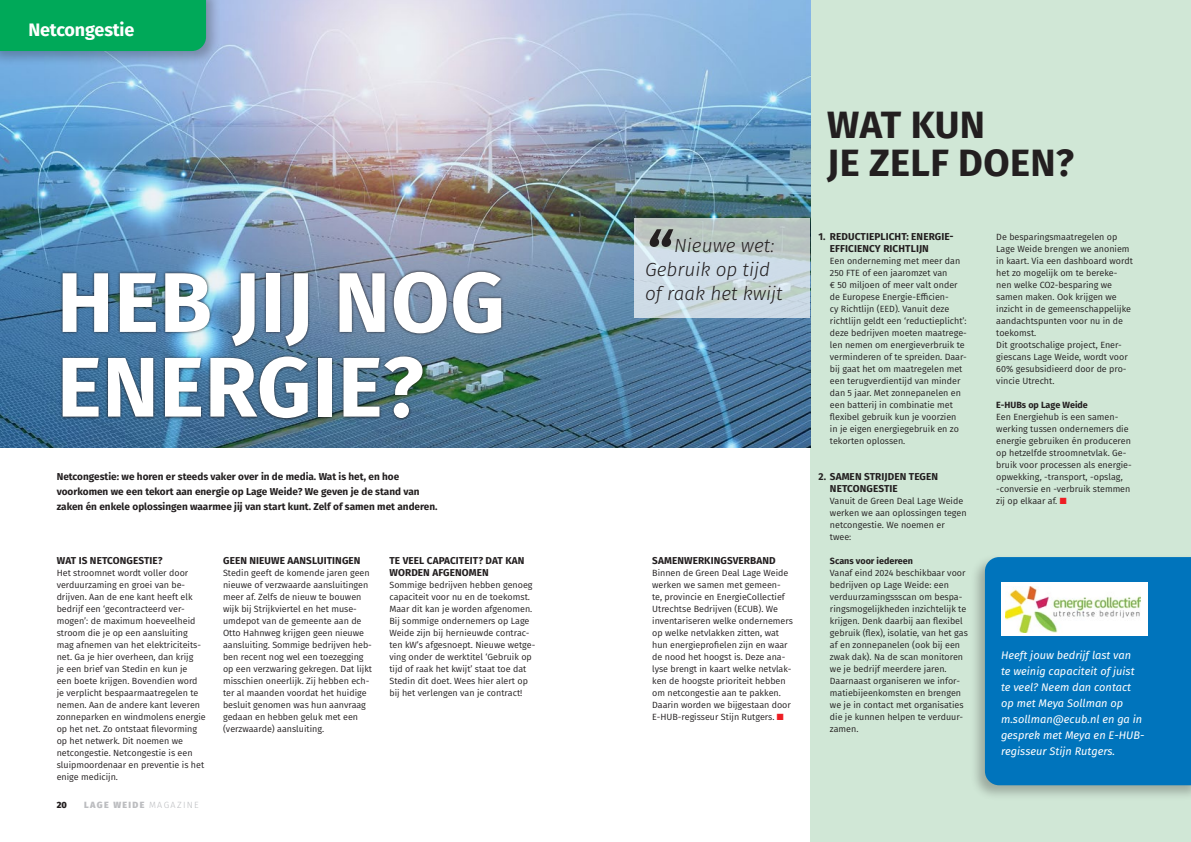
<style>
.page{position:relative;width:1191px;height:842px;background:#fff}
.page>*{position:absolute;margin:0;border:0;box-sizing:border-box;transform-origin:0 0}
.t1{font:700 84.6px/84.6px "Fira Sans";letter-spacing:.01em;color:#fff}
.t2{font:italic 600 60px "Fira Sans";color:#231f20}
.t3{font:700 38px/38px "Fira Sans";letter-spacing:.01em;color:#231f20}
.t4{font:italic 300 19px/24px "Fira Sans";color:#231f20}
.t5{font:700 18px "Fira Sans";letter-spacing:-.01em;color:#fff}
.t6{font:italic 11px/16px "Fira Sans";color:#fff}
.t7{font:700 10px/12px "Fira Sans";color:#231f20}
.t8{font:9px/12px "Fira Sans";color:#231f20}
.t9{font:700 9px "Fira Sans";color:#231f20}
.t10{font:800 9px "Fira Sans";letter-spacing:.15em;color:#bcbdc0}
.t11{font:800 9px "Fira Sans";color:#231f20}
.s1{font-weight:300}
.s2{color:#ee1d23}
</style>
<div class="page">
<div style="left:810px;top:0;width:381px;height:842px;background:#d0e7d6"></div>
<img style="left:0;top:0;width:810px;height:447px">
<div style="left:0;top:0;width:221px;height:66px;background:#231f20;opacity:.3"></div>
<div style="left:0;top:0;width:206px;height:51px;background:#00a959"></div>
<img style="left:60px;top:269px;width:444px;height:152px">
<div style="left:970px;top:553px;width:221px;height:247px;background:#231f20;opacity:.3"></div>
<div style="left:985px;top:557px;width:206px;height:228px;background:#0074bc"></div>
<div style="left:1001px;top:583px;width:147px;height:53px;background:#fff"></div>
<img style="left:1005px;top:586px;width:135px;height:47px">
<svg style="left:634px;top:218px;width:176px;height:100px;fill:#cbd9e4"></svg>
<h3 class="t5" style="left:28px;top:15px;width:108px">Netcongestie</h3>
<h1 class="t1" style="left:57px;top:254px;width:449px">HEB JIJ NOG<br>ENERGIE?</h1>
<p class="t7" style="left:57px;top:468px;width:382px;line-height:15px">Netcongestie: we horen er steeds vaker over in de media. Wat is het, en hoe voorkomen we een tekort aan energie op Lage Weide? We geven je de stand van zaken én enkele oplossingen waarmee jij van start kunt. Zelf of samen met anderen.</p>
<p class="t7" style="left:57px;top:554px;width:107px">WAT IS NETCONGESTIE?</p>
<p class="t8" style="left:57px;top:567px;width:151px">Het stroomnet wordt voller door verduurzaming en groei van be&shy;drijven. Aan de ene kant heeft elk bedrijf een ‘gecontracteerd ver&shy;mogen’: de maximum hoeveelheid stroom die je op een aansluiting mag afnemen van het elektriciteits&shy;net. Ga je hier overheen, dan krijg<br>je een brief van Stedin en kun je<br>een boete krijgen. Bovendien word je verplicht bespaarmaatregelen te nemen. Aan de andere kant leveren zonneparken en windmolens energie op het net. Zo ontstaat filevorming op het netwerk. Dit noemen we netcongestie. Netcongestie is een sluipmoordenaar en preventie is het enige medicijn.</p>
<p class="t11" style="left:57px;top:797px;width:12px">20</p>
<p class="t10" style="left:84px;top:797px;width:116px">LAGE WEIDE <span class="s1">MAGAZINE</span></p>
<p class="t7" style="left:223px;top:554px;width:139px">GEEN NIEUWE AANSLUITINGEN</p>
<p class="t8" style="left:223px;top:567px;width:151px">Stedin geeft de komende jaren geen nieuwe of verzwaarde aansluitingen meer af. Zelfs de nieuw te bouwen wijk bij Strijkviertel en het muse&shy;umdepot van de gemeente aan de Otto Hahnweg krijgen geen nieuwe aansluiting. Sommige bedrijven heb&shy;ben recent nog wel een toezegging op een verzwaring gekregen. Dat lijkt misschien oneerlijk. Zij hebben ech&shy;ter al maanden voordat het huidige besluit genomen was hun aanvraag gedaan en hebben geluk met een (verzwaarde) aansluiting.</p>
<p class="t7" style="left:389px;top:554px;width:136px">TE VEEL CAPACITEIT? DAT KAN<br>WORDEN AFGENOMEN</p>
<p class="t8" style="left:389px;top:579px;width:147px">Sommige bedrijven hebben genoeg capaciteit voor nu en de toekomst.<br>Maar dit kan je worden afgenomen.<br>Bij sommige ondernemers op Lage Weide zijn bij hernieuwde contrac&shy;ten kW’s afgesnoept. Nieuwe wetge&shy;ving onder de werktitel ‘Gebruik op tijd of raak het kwijt’ staat toe dat Stedin dit doet. Wees hier alert op bij het verlengen van je contract!</p>
<h2 class="t2" style="left:645px;top:205px;width:28px">“</h2>
<h3 class="t4" style="left:645px;top:233px;width:139px;text-indent:29px">Nieuwe wet:<br>Gebruik op tijd of raak het kwijt</h3>
<p class="t7" style="left:652px;top:554px;width:125px">SAMENWERKINGSVERBAND</p>
<p class="t8" style="left:652px;top:567px;width:142px">Binnen de Green Deal Lage Weide werken we samen met gemeen&shy;te, provincie en EnergieCollectief<br>Utrechtse Bedrijven (ECUB). We inventariseren welke ondernemers op welke netvlakken zitten, wat hun energieprofielen zijn en waar de nood het hoogst is. Deze ana&shy;lyse brengt in kaart welke netvlak&shy;ken de hoogste prioriteit hebben om netcongestie aan te pakken.<br>Daarin worden we bijgestaan door<br>E-HUB-regisseur Stijn Rutgers. <span class="s2">■</span></p>
<h3 class="t3" style="left:827px;top:103px;width:248px">WAT KUN<br>JE ZELF DOEN?</h3>
<p class="t7" style="left:830px;top:230px;width:125px;text-indent:-11px">1. REDUCTIEPLICHT: ENERGIE-<br>EFFICIENCY RICHTLIJN</p>
<p class="t8" style="left:830px;top:255px;width:138px">Een onderneming met meer dan<br>250 FTE of een jaaromzet van<br>€ 50 miljoen of meer valt onder de Europese Energie-Efficien-<br>cy Richtlijn (EED). Vanuit deze richtlijn geldt een ‘reductieplicht’: deze bedrijven moeten maatrege&shy;len nemen om energieverbruik te verminderen of te spreiden. Daar&shy;bij gaat het om maatregelen met een terugverdientijd van minder dan 5 jaar. Met zonnepanelen en een batterij in combinatie met flexibel gebruik kun je voorzien<br>in je eigen energiegebruik en zo tekorten oplossen.</p>
<p class="t7" style="left:830px;top:470px;width:110px;text-indent:-11px">2. SAMEN STRIJDEN TEGEN<br>NETCONGESTIE</p>
<p class="t8" style="left:830px;top:495px;width:138px">Vanuit de Green Deal Lage Weide werken we aan oplossingen tegen netcongestie. We noemen er twee:</p>
<p class="t9" style="left:830px;top:553px;width:85px">Scans voor iedereen</p>
<p class="t8" style="left:830px;top:567px;width:139px">Vanaf eind 2024 beschikbaar voor bedrijven op Lage Weide: een verduurzamingssscan om bespa&shy;ringsmogelijkheden inzichtelijk te krijgen. Denk daarbij aan flexibel gebruik (flex), isolatie, van het gas af en zonnepanelen (ook bij een zwak dak). Na de scan monitoren we je bedrijf meerdere jaren.<br>Daarnaast organiseren we infor&shy;matiebijeenkomsten en brengen we je in contact met organisaties die je kunnen helpen te verduur&shy;zamen.</p>
<p class="t8" style="left:996px;top:231px;width:138px">De besparingsmaatregelen op<br>Lage Weide brengen we anoniem in kaart. Via een dashboard wordt het zo mogelijk om te bereke&shy;nen welke CO2-besparing we samen maken. Ook krijgen we inzicht in de gemeenschappelijke aandachtspunten voor nu in de toekomst.<br>Dit grootschalige project, Ener&shy;giescans Lage Weide, wordt voor<br>60% gesubsidieerd door de pro&shy;vincie Utrecht.</p>
<p class="t9" style="left:996px;top:397px;width:93px">E-HUBs op Lage Weide</p>
<p class="t8" style="left:996px;top:411px;width:137px">Een Energiehub is een samen&shy;werking tussen ondernemers die energie gebruiken én produceren op hetzelfde stroomnetvlak. Ge&shy;bruik voor processen als energie&shy;opwekking, -transport, -opslag, -conversie en -verbruik stemmen zij op elkaar af. <span class="s2">■</span></p>
<p class="t6" style="left:1001px;top:647px;width:145px">Heeft jouw bedrijf last van<br>te weinig capaciteit of juist te veel? Neem dan contact op met Meya Sollman op m.sollman@ecub.nl en ga in gesprek met Meya en E-HUB&shy;regisseur Stijn Rutgers.</p>
</div>
